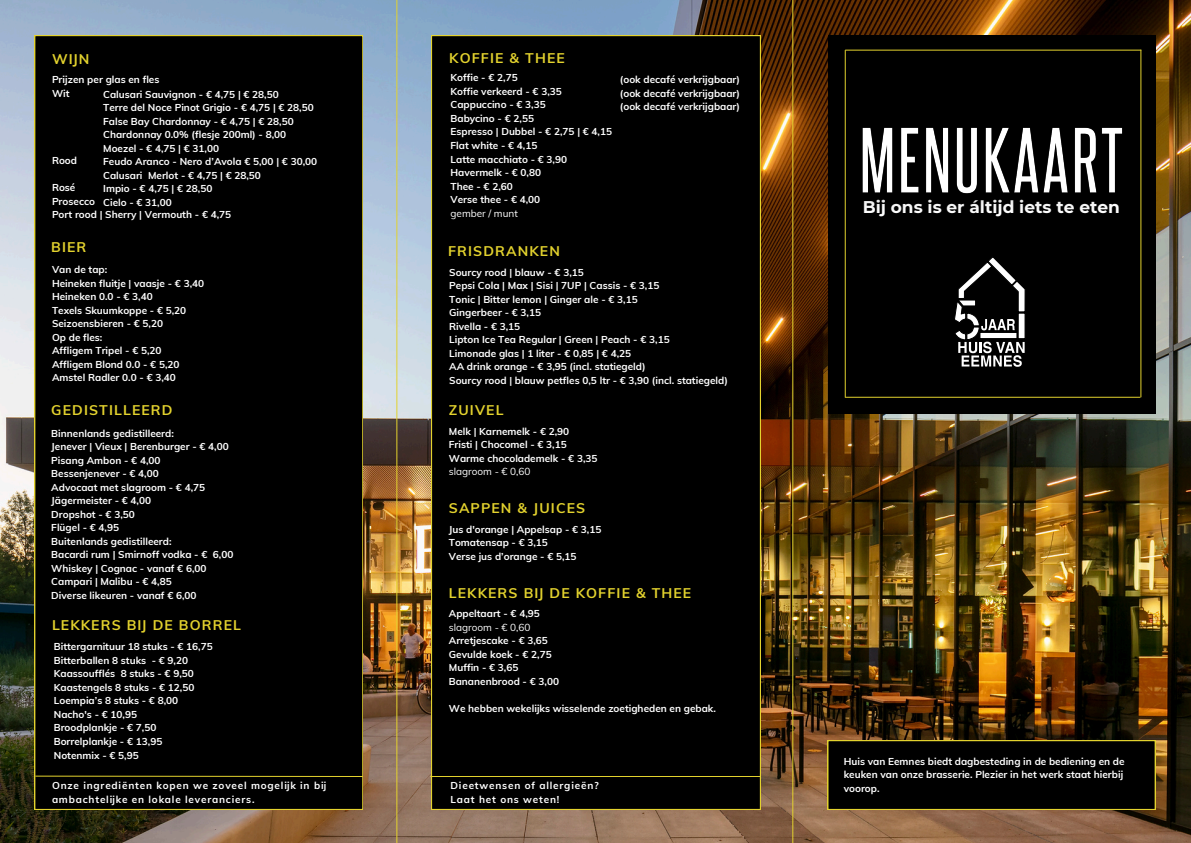
<style>
.page{position:relative;width:1191px;height:843px;background:#fff}
.page>*{position:absolute;margin:0;border:0;box-sizing:border-box;transform-origin:0 0}
.t1{font:700 17px "Montserrat";color:#fff}
.t2{font:700 14px "Muli";letter-spacing:.08em;color:#e3d22e}
.t3{font:700 10px/13.5px "Muli";color:#fff}
.t4{font:700 10px/13.5px "Muli";letter-spacing:.08em;color:#fff}
.t5{font:10px "Muli";color:#fff}
</style>
<div class="page">
<img style="left:0;top:0;width:1190px;height:842px">
<div style="left:827px;top:35px;width:328px;height:378px;background:#000"></div>
<svg style="left:954px;top:257px;width:71px;height:109px"></svg>
<img style="left:845px;top:96px;width:311px;height:133px">
<div style="left:827px;top:740px;width:328px;height:69px;background:#000"></div>
<hr style="left:845px;top:50px;width:296px;height:1px;background:#e3d22e">
<hr style="left:845px;top:397px;width:295px;height:1px;background:#e3d22e">
<hr style="left:844px;top:50px;width:1px;height:347px;background:#e3d22e">
<hr style="left:1140px;top:50px;width:1px;height:347px;background:#e3d22e">
<div style="left:431px;top:35px;width:329px;height:774px;background:#000"></div>
<hr style="left:430px;top:775px;width:330px;height:1px;background:#e3d22e">
<div style="left:35px;top:35px;width:327px;height:774px;background:#000"></div>
<svg style="left:35px;top:775px;width:328px;height:2px"></svg>
<hr style="left:396px;top:0;width:1px;height:842px;background:#e3d22e">
<hr style="left:792px;top:0;width:1px;height:842px;background:#e3d22e">
<p class="t2" style="left:52px;top:50px;width:39px">WIJN</p>
<h3 class="t3" style="left:52px;top:72px;width:109px">Prijzen per glas en fles<br>Wit</h3>
<p class="t3" style="left:103px;top:87px;width:215px">Calusari Sauvignon - € 4,75 | € 28,50<br>Terre del Noce Pinot Grigio - € 4,75 | € 28,50<br>False Bay Chardonnay - € 4,75 | € 28,50<br>Chardonnay 0.0% (flesje 200ml) - 8,00<br>Moezel - € 4,75 | € 31,00<br>Feudo Aranco - Nero d’Avola € 5,00 | € 30,00<br>Calusari Merlot - € 4,75 | € 28,50<br>Impio - € 4,75 | € 28,50<br>Cielo - € 31,00</p>
<h4 class="t3" style="left:52px;top:153px;width:27px">Rood</h4>
<h4 class="t3" style="left:52px;top:180px;width:181px">Rosé<br>Prosecco<br>Port rood | Sherry | Vermouth - € 4,75</h4>
<p class="t2" style="left:51px;top:238px;width:37px">BIER</p>
<h3 class="t3" style="left:52px;top:262px;width:154px">Van de tap:<br>Heineken fluitje | vaasje - € 3,40<br>Heineken 0.0 - € 3,40<br>Texels Skuumkoppe - € 5,20<br>Seizoensbieren - € 5,20<br>Op de fles:<br>Affligem Tripel - € 5,20<br>Affligem Blond 0.0 - € 5,20<br>Amstel Radler 0.0 - € 3,40</h3>
<p class="t2" style="left:51px;top:401px;width:123px">GEDISTILLEERD</p>
<p class="t3" style="left:51px;top:426px;width:183px">Binnenlands gedistilleerd:<br>Jenever | Vieux | Berenburger - € 4,00<br>Pisang Ambon - € 4,00<br>Bessenjenever - € 4,00<br>Advocaat met slagroom - € 4,75<br>Jägermeister - € 4,00<br>Dropshot - € 3,50<br>Flügel - € 4,95<br>Buitenlands gedistilleerd:<br>Bacardi rum | Smirnoff vodka - € 6,00<br>Whiskey | Cognac - vanaf € 6,00<br>Campari | Malibu - € 4,85<br>Diverse likeuren - vanaf € 6,00</p>
<p class="t2" style="left:52px;top:615px;width:190px">LEKKERS BIJ DE BORREL</p>
<p class="t3" style="left:54px;top:639px;width:160px">Bittergarnituur 18 stuks - € 16,75<br>Bitterballen 8 stuks - € 9,20<br>Kaassoufflés 8 stuks - € 9,50<br>Kaastengels 8 stuks - € 12,50<br>Loempia’s 8 stuks - € 8,00<br>Nacho's - € 10,95<br>Broodplankje - € 7,50<br>Borrelplankje - € 13,95</p>
<p class="t3" style="left:54px;top:747px;width:86px">Notenmix - € 5,95</p>
<p class="t4" style="left:52px;top:778px;width:272px">Onze ingrediënten kopen we zoveel mogelijk in bij ambachtelijke en lokale leveranciers.</p>
<h4 class="t2" style="left:449px;top:49px;width:117px">KOFFIE &amp; THEE</h4>
<p class="t3" style="left:450px;top:71px;width:69px">Koffie - € 2,75</p>
<p class="t3" style="left:450px;top:84px;width:113px">Koffie verkeerd - € 3,35</p>
<p class="t3" style="left:450px;top:98px;width:97px">Cappuccino - € 3,35</p>
<p class="t3" style="left:450px;top:111px;width:85px">Babycino - € 2,55</p>
<p class="t3" style="left:450px;top:125px;width:163px">Espresso | Dubbel - € 2,75 | € 4,15</p>
<p class="t3" style="left:450px;top:138px;width:88px">Flat white - € 4,15</p>
<p class="t3" style="left:450px;top:152px;width:118px">Latte macchiato - € 3,90</p>
<p class="t3" style="left:450px;top:165px;width:92px">Havermelk - € 0,80</p>
<p class="t3" style="left:450px;top:179px;width:64px">Thee - € 2,60</p>
<h4 class="t3" style="left:450px;top:192px;width:91px">Verse thee - € 4,00</h4>
<h3 class="t5" style="left:450px;top:206px;width:69px">gember / munt</h3>
<h4 class="t3" style="left:619px;top:72px;width:122px;text-align:justify">(ook decafé verkrijgbaar) (ook decafé verkrijgbaar) (ook decafé verkrijgbaar)</h4>
<h4 class="t2" style="left:448px;top:242px;width:113px">FRISDRANKEN</h4>
<h3 class="t3" style="left:449px;top:265px;width:280px">Sourcy rood | blauw - € 3,15<br>Pepsi Cola | Max | Sisi | 7UP | Cassis - € 3,15<br>Tonic | Bitter lemon | Ginger ale - € 3,15<br>Gingerbeer - € 3,15<br>Rivella - € 3,15<br>Lipton Ice Tea Regular | Green | Peach - € 3,15<br>Limonade glas | 1 liter - € 0,85 | € 4,25<br>AA drink orange - € 3,95 (incl. statiegeld)<br>Sourcy rood | blauw petfles 0,5 ltr - € 3,90 (incl. statiegeld)</h3>
<h3 class="t2" style="left:449px;top:401px;width:56px">ZUIVEL</h3>
<h4 class="t3" style="left:449px;top:424px;width:122px">Melk | Karnemelk - € 2,90</h4>
<p class="t3" style="left:449px;top:437px;width:119px">Fristi | Chocomel - € 3,15</p>
<h4 class="t3" style="left:449px;top:451px;width:150px">Warme chocolademelk - € 3,35</h4>
<p class="t5" style="left:449px;top:465px;width:83px">slagroom - € 0,60</p>
<p class="t2" style="left:449px;top:499px;width:138px">SAPPEN &amp; JUICES</p>
<p class="t3" style="left:449px;top:522px;width:154px">Jus d'orange | Appelsap - € 3,15<br>Tomatensap - € 3,15<br>Verse jus d’orange - € 5,15</p>
<h3 class="t2" style="left:449px;top:583px;width:244px">LEKKERS BIJ DE KOFFIE &amp; THEE</h3>
<h4 class="t3" style="left:449px;top:606px;width:92px">Appeltaart - € 4,95</h4>
<h4 class="t5" style="left:449px;top:620px;width:83px">slagroom - € 0,60</h4>
<h3 class="t3" style="left:449px;top:633px;width:100px">Arretjescake - € 3,65</h3>
<h4 class="t3" style="left:449px;top:646px;width:104px">Gevulde koek - € 2,75</h4>
<h3 class="t3" style="left:449px;top:660px;width:71px">Muffin - € 3,65</h3>
<h4 class="t3" style="left:449px;top:673px;width:112px">Bananenbrood - € 3,00</h4>
<h4 class="t3" style="left:449px;top:700px;width:268px">We hebben wekelijks wisselende zoetigheden en gebak.</h4>
<h3 class="t4" style="left:450px;top:778px;width:150px">Dieetwensen of allergieën?<br>Laat het ons weten!</h3>
<p class="t1" style="left:862px;top:196px;width:259px">Bij ons is er áltijd iets te eten</p>
<p class="t3" style="left:843px;top:753px;width:282px">Huis van Eemnes biedt dagbesteding in de bediening en de keuken van onze brasserie. Plezier in het werk staat hierbij voorop.</p>
</div>
